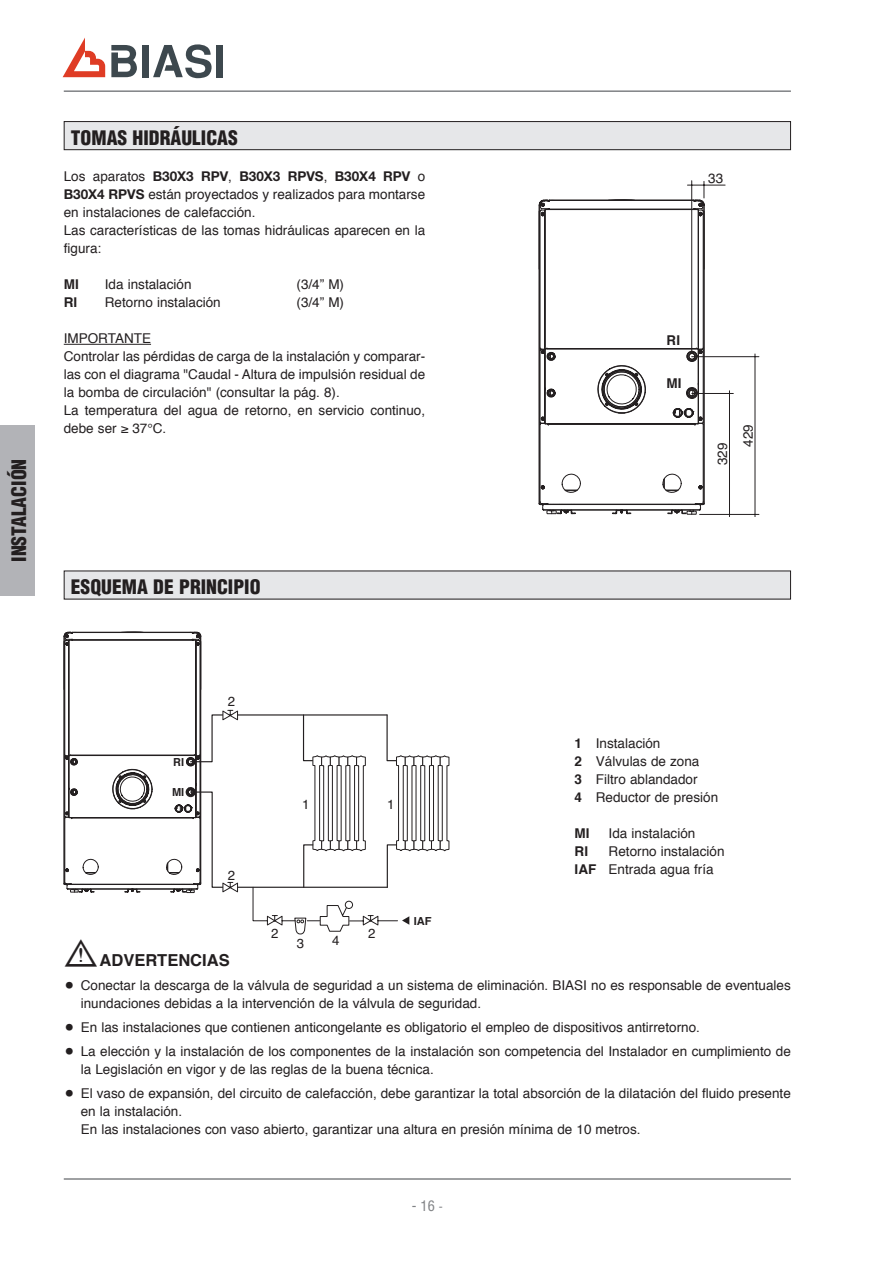
<style>
.page{position:relative;width:893px;height:1263px;background:#fff}
.page>*{position:absolute;margin:0;border:0;box-sizing:border-box;transform-origin:0 0}
.t1{font:900 condensed 19.5px "Helvetica LT Std";color:#231f20}
.t2{font:700 16.5px "Helvetica";color:#231f20}
.t3{font:condensed 14.25px "Helvetica LT Std";color:#808285}
.t4{font:13.5px/18px "Helvetica";color:#231f20}
.t5{font:700 13.5px "Helvetica Neue LT Std";color:#231f20}
.t6{font:700 13.5px "Helvetica";color:#231f20}
.t7{font:13.2px "Helvetica";color:#231f20}
.t8{font:700 11.1px "Helvetica";color:#231f20}
.s1{font-family:"Helvetica";font-weight:400}
.s2{font-family:"Helvetica Neue LT Std";font-weight:700}
.s3{font-weight:700}
.s4{font-family:"Futura Std";font-weight:300;font-size:18px}
.s5{font-size:12px}
</style>
<div class="page">
<div style="left:0;top:425px;width:34px;height:170px;background:#b2b3b7"></div>
<hr style="left:64px;top:1178px;width:727px;height:2px;background:#808285">
<hr style="left:64px;top:90px;width:727px;height:2px;background:#808285">
<svg style="left:63px;top:38px;width:42px;height:39px"></svg>
<div style="left:142px;top:45px;width:7px;height:32px;background:#3d484e"></div>
<div style="left:216px;top:45px;width:7px;height:32px;background:#3d484e"></div>
<svg style="left:153px;top:44px;width:59px;height:34px"></svg>
<svg style="left:111px;top:45px;width:26px;height:32px"></svg>
<hr style="left:64px;top:344px;width:87px;height:1px;background:#231f20">
<div style="left:64px;top:122px;width:726px;height:28px;background:#e6e7e9"></div>
<div style="left:64px;top:121px;width:727px;height:29px;border:1px solid #231f20"></div>
<div style="left:64px;top:571px;width:726px;height:28px;background:#e6e7e9"></div>
<hr style="left:687px;top:185px;width:38px;height:1px;background:#231f20">
<hr style="left:692px;top:356px;width:67px;height:1px;background:#231f20">
<hr style="left:700px;top:514px;width:59px;height:1px;background:#231f20">
<hr style="left:755px;top:354px;width:1px;height:163px;background:#231f20">
<hr style="left:692px;top:393px;width:41px;height:1px;background:#231f20">
<hr style="left:729px;top:391px;width:1px;height:126px;background:#231f20">
<svg style="left:539px;top:181px;width:171px;height:334px"></svg>
<svg style="left:64px;top:631px;width:385px;height:304px"></svg>
<h1 class="t1" style="left:7px;top:562px;width:104px;rotate:-90deg">INSTALACIÓN</h1>
<h1 class="t1" style="left:71px;top:125px;width:168px">TOMAS HIDRÁULICAS</h1>
<p class="t5" style="left:64px;top:168px;width:363px"><span class="s1">Los aparatos</span> B30X3 RPV<span class="s1">,</span> B30X3 RPVS<span class="s1">,</span> B30X4 RPV <span class="s1">o</span></p>
<p class="t4" style="left:64px;top:186px;width:363px"><span class="s2">B30X4 RPVS</span> están proyectados y realizados para montarse en instalaciones de calefacción.<br>Las características de las tomas hidráulicas aparecen en la figura:</p>
<p class="t6" style="left:64px;top:274px;width:16px">MI</p>
<p class="t4" style="left:105px;top:276px;width:88px">Ida instalación</p>
<p class="t4" style="left:296px;top:276px;width:49px">(3/4” M)</p>
<p class="t6" style="left:64px;top:292px;width:15px">RI</p>
<p class="t4" style="left:105px;top:294px;width:117px">Retorno instalación</p>
<p class="t4" style="left:296px;top:294px;width:49px">(3/4” M)</p>
<p class="t4" style="left:64px;top:330px;width:363px">IMPORTANTE<br>Controlar las pérdidas de carga de la instalación y comparar&shy;las con el diagrama "Caudal - Altura de impulsión residual de la bomba de circulación" (consultar la pág. 8).<br>La temperatura del agua de retorno, en servicio continuo, debe ser ≥ 37°C.</p>
<h1 class="t1" style="left:71px;top:575px;width:191px">ESQUEMA DE PRINCIPIO</h1>
<p class="t4" style="left:708px;top:169px;width:17px">33</p>
<p class="t6" style="left:667px;top:330px;width:15px">RI</p>
<p class="t6" style="left:667px;top:373px;width:16px">MI</p>
<p class="t4" style="left:714px;top:465px;width:24px;rotate:-90deg">329</p>
<p class="t4" style="left:739px;top:447px;width:24px;rotate:-90deg">429</p>
<p class="t8" style="left:173px;top:753px;width:13px">RI</p>
<p class="t8" style="left:172px;top:783px;width:14px">MI</p>
<p class="t7" style="left:228px;top:691px;width:9px">2</p>
<p class="t7" style="left:228px;top:865px;width:9px">2</p>
<p class="t7" style="left:302px;top:794px;width:9px">1</p>
<p class="t7" style="left:387px;top:794px;width:9px">1</p>
<p class="t8" style="left:414px;top:912px;width:19px">IAF</p>
<p class="t4" style="left:575px;top:735px;width:145px"><span class="s3">1</span> Instalación<br><span class="s3">2</span> Válvulas de zona<br><span class="s3">3</span> Filtro ablandador<br><span class="s3">4</span> Reductor de presión</p>
<p class="t6" style="left:575px;top:822px;width:16px">MI</p>
<p class="t4" style="left:609px;top:825px;width:88px">Ida instalación</p>
<p class="t6" style="left:575px;top:840px;width:15px">RI</p>
<p class="t4" style="left:575px;top:843px;width:151px;text-indent:34px">Retorno instalación<br><span class="s3">IAF</span> Entrada agua fría</p>
<p class="t7" style="left:271px;top:923px;width:9px">2</p>
<p class="t7" style="left:368px;top:923px;width:9px">2</p>
<p class="t7" style="left:297px;top:933px;width:9px">3</p>
<p class="t7" style="left:332px;top:930px;width:9px">4</p>
<p class="t2" style="left:64px;top:947px;width:167px"><sup>b</sup> ADVERTENCIAS</p>
<p class="t4" style="left:81px;top:977px;width:711px;text-indent:-17px"><span class="s4">•</span> Conectar la descarga de la válvula de seguridad a un sistema de eliminación. BIASI no es responsable de eventuales inundaciones debidas a la intervención de la válvula de seguridad.</p>
<p class="t4" style="left:64px;top:1019px;width:638px"><span class="s4">•</span> En las instalaciones que contienen anticongelante es obligatorio el empleo de dispositivos antirretorno.</p>
<p class="t4" style="left:81px;top:1043px;width:712px;text-indent:-17px"><span class="s4">•</span> La elección y la instalación de los componentes de la instalación son competencia del Instalador en cumplimiento de la Legislación en vigor y de las reglas de la buena técnica.</p>
<p class="t4" style="left:81px;top:1085px;width:712px;text-indent:-17px"><span class="s4">•</span> El vaso de expansión, del circuito de calefacción, debe garantizar la total absorción de la dilatación del fluido presente en la instalación.<br>En las instalaciones con vaso abierto, garantizar una altura en presión mínima de 10 metros.</p>
<p class="t3" style="left:412px;top:1197px;width:32px">- 16 <span class="s5">-</span></p>
</div>
